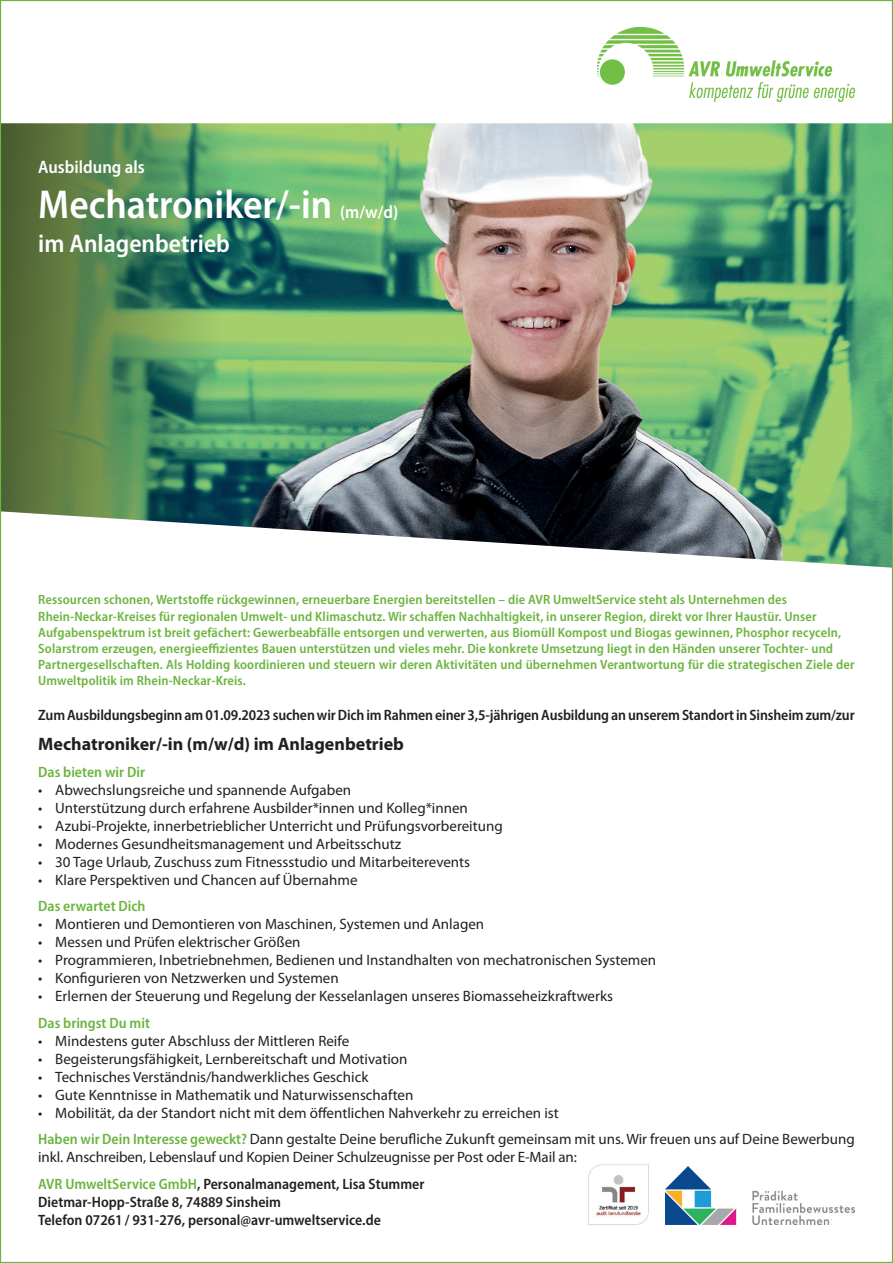
<style>
.page{position:relative;width:893px;height:1263px;background:#fff}
.page>*{position:absolute;margin:0;border:0;box-sizing:border-box;transform-origin:0 0}
.t1{font:600 semi-condensed 40.5px "Myriad Pro";color:#fff}
.t2{font:600 semi-condensed 25.5px "Myriad Pro";color:#fff}
.t3{font:700 18px "Myriad Pro";color:#231f20}
.t4{font:600 semi-condensed 18px "Myriad Pro";color:#fff}
.t5{font:15px/26.5px "Myriad Pro";color:#231f20}
.t6{font:600 semi-condensed 15px/18px "Myriad Pro";letter-spacing:-.01em;color:#231f20}
.t7{font:600 semi-condensed 15px "Myriad Pro";color:#6cb43f}
.t8{font:600 semi-condensed 13.5px/16.2px "Myriad Pro";letter-spacing:.01em;color:#6cb43f}
.s1{font-weight:600;font-stretch:semi-condensed;color:#6cb43f}
.s2{font-weight:600;font-stretch:semi-condensed}
</style>
<div class="page">
<img style="left:588px;top:1164px;width:61px;height:61px">
<img style="left:219px;top:123px;width:672px;height:445px">
<svg style="left:2px;top:123px;width:323px;height:402px;background:#56895b"></svg>
<img style="left:666px;top:1166px;width:189px;height:59px">
<div style="left:832px;top:1216px;width:26px;height:11px;background:#fff"></div>
<img style="left:597px;top:27px;width:259px;height:75px">
<p class="t4" style="left:38px;top:156px;width:108px">Ausbildung als</p>
<h1 class="t1" style="left:38px;top:179px;width:296px">Mechatroniker/-in</h1>
<h2 class="t2" style="left:38px;top:228px;width:193px">im Anlagenbetrieb</h2>
<p class="t4" style="left:340px;top:201px;width:60px">(m/w/d)</p>
<p class="t8" style="left:38px;top:591px;width:818px">Ressourcen schonen, Wertstoffe rückgewinnen, erneuerbare Energien bereitstellen – die AVR UmweltService steht als Unternehmen des Rhein-Neckar-Kreises für regionalen Umwelt- und Klimaschutz. Wir schaffen Nachhaltigkeit, in unserer Region, direkt vor Ihrer Haustür. Unser Aufgabenspektrum ist breit gefächert: Gewerbeabfälle entsorgen und verwerten, aus Biomüll Kompost und Biogas gewinnen, Phosphor recyceln, Solarstrom erzeugen, energieeffizientes Bauen unterstützen und vieles mehr. Die konkrete Umsetzung liegt in den Händen unserer Tochter- und Partnergesellschaften. Als Holding koordinieren und steuern wir deren Aktivitäten und übernehmen Verantwortung für die strategischen Ziele der Umweltpolitik im Rhein-Neckar-Kreis.</p>
<p class="t6" style="left:38px;top:706px;width:818px">Zum Ausbildungsbeginn am 01.09.2023 suchen wir Dich im Rahmen einer 3,5-jährigen Ausbildung an unserem Standort in Sinsheim zum/zur</p>
<p class="t3" style="left:38px;top:732px;width:367px">Mechatroniker/-in (m/w/d) im Anlagenbetrieb</p>
<p class="t7" style="left:38px;top:762px;width:108px">Das bieten wir Dir</p>
<p class="t5" style="left:38px;top:776px;width:314px">• Abwechslungsreiche und spannende Aufgaben</p>
<p class="t5" style="left:38px;top:794px;width:431px">• Unterstützung durch erfahrene Ausbilder*innen und Kolleg*innen</p>
<p class="t5" style="left:38px;top:812px;width:466px">• Azubi-Projekte, innerbetrieblicher Unterricht und Prüfungsvorbereitung</p>
<p class="t5" style="left:38px;top:830px;width:364px">• Modernes Gesundheitsmanagement und Arbeitsschutz</p>
<p class="t5" style="left:38px;top:848px;width:433px">• 30 Tage Urlaub, Zuschuss zum Fitnessstudio und Mitarbeiterevents</p>
<p class="t5" style="left:38px;top:866px;width:321px">• Klare Perspektiven und Chancen auf Übernahme</p>
<p class="t7" style="left:38px;top:897px;width:109px">Das erwartet Dich</p>
<p class="t5" style="left:38px;top:911px;width:447px">• Montieren und Demontieren von Maschinen, Systemen und Anlagen</p>
<p class="t5" style="left:38px;top:929px;width:264px">• Messen und Prüfen elektrischer Größen</p>
<p class="t5" style="left:38px;top:947px;width:619px">• Programmieren, Inbetriebnehmen, Bedienen und Instandhalten von mechatronischen Systemen</p>
<p class="t5" style="left:38px;top:965px;width:302px">• Konfigurieren von Netzwerken und Systemen</p>
<p class="t5" style="left:38px;top:983px;width:576px">• Erlernen der Steuerung und Regelung der Kesselanlagen unseres Biomasseheizkraftwerks</p>
<p class="t7" style="left:38px;top:1013px;width:113px">Das bringst Du mit</p>
<p class="t5" style="left:38px;top:1027px;width:312px">• Mindestens guter Abschluss der Mittleren Reife</p>
<p class="t5" style="left:38px;top:1045px;width:371px">• Begeisterungsfähigkeit, Lernbereitschaft und Motivation</p>
<p class="t5" style="left:38px;top:1063px;width:332px">• Technisches Verständnis/handwerkliches Geschick</p>
<p class="t5" style="left:38px;top:1081px;width:377px">• Gute Kenntnisse in Mathematik und Naturwissenschaften</p>
<p class="t5" style="left:38px;top:1099px;width:818px">• Mobilität, da der Standort nicht mit dem öffentlichen Nahverkehr zu erreichen ist<br><span class="s1">Haben wir Dein Interesse geweckt?</span> Dann gestalte Deine berufliche Zukunft gemeinsam mit uns. Wir freuen uns auf Deine Bewerbung</p>
<p class="t5" style="left:38px;top:1144px;width:540px">inkl. Anschreiben, Lebenslauf und Kopien Deiner Schulzeugnisse per Post oder E-Mail an:<br><span class="s1">AVR UmweltService GmbH</span><span class="s2">, Personalmanagement, Lisa Stummer</span></p>
<p class="t6" style="left:38px;top:1192px;width:344px">Dietmar-Hopp-Straße 8, 74889 Sinsheim<br>Telefon 07261 / 931-276, personal@avr-umweltservice.de</p>
</div>
